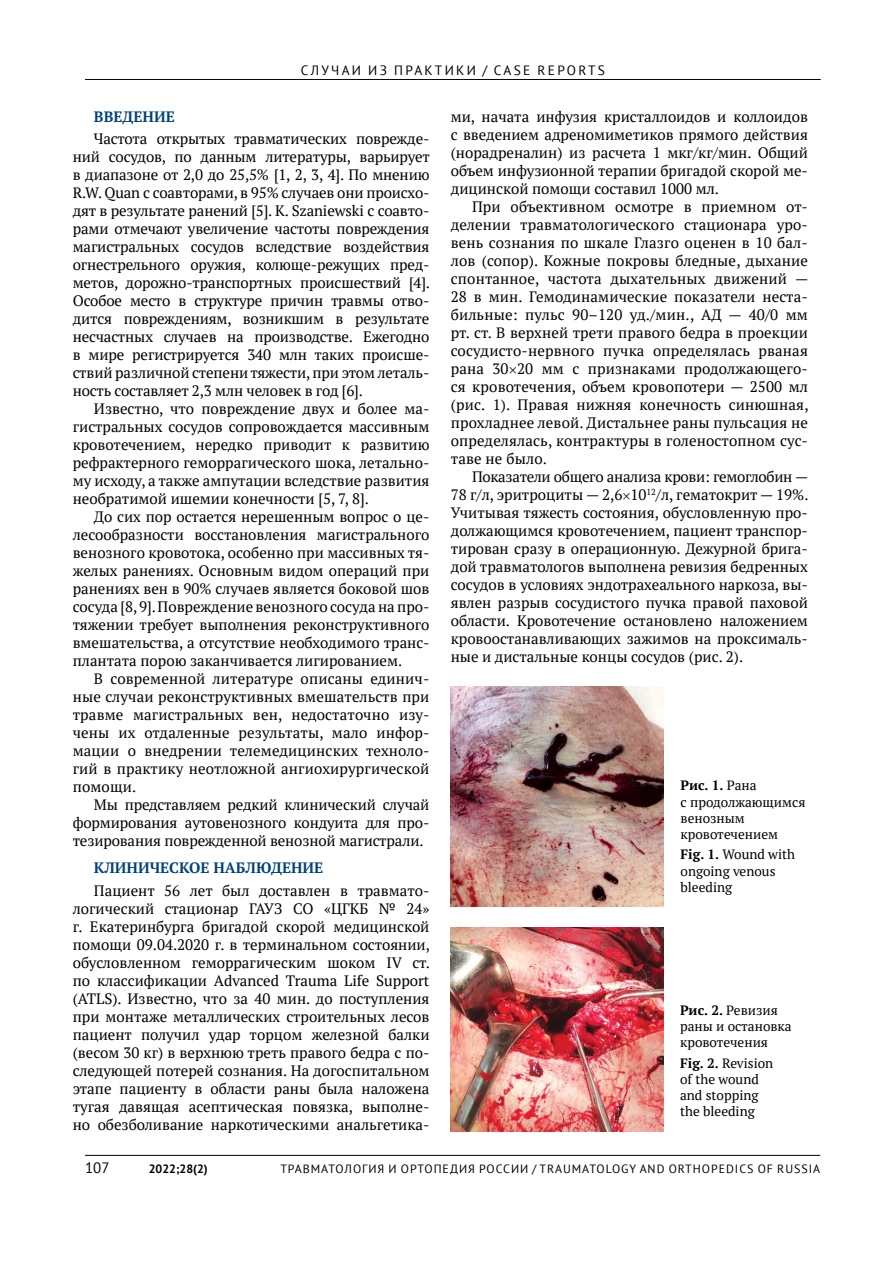
<style>
.page{position:relative;width:893px;height:1263px;background:#fff}
.page>*{position:absolute;margin:0;border:0;box-sizing:border-box;transform-origin:0 0}
.t1{font:15px/18px "PT Serif";letter-spacing:.01em;color:#000;text-align:justify}
.t2{font:700 15px "PT Serif";color:#00427a}
.t3{font:15px "PT Sans";color:#000}
.t4{font:13.5px/16.2px "PT Serif";color:#000}
.t5{font:13.5px "PT Sans";letter-spacing:.17em;color:#000}
.t6{font:12px "PT Sans";letter-spacing:.08em;color:#000}
.t7{font:700 12px "PT Sans";color:#000}
.s1{font-weight:700}
</style>
<div class="page">
<hr style="left:85px;top:79px;width:736px;height:1px;background:#000">
<hr style="left:85px;top:1155px;width:735px;height:1px;background:#000">
<img style="left:451px;top:686px;width:212px;height:221px">
<img style="left:451px;top:928px;width:212px;height:203px">
<p class="t5" style="left:301px;top:61px;width:304px">СЛУЧАИ ИЗ ПРАКТИКИ / CASE REPORTS</p>
<p class="t2" style="left:94px;top:108px;width:82px">Введение</p>
<p class="t1" style="left:73px;top:130px;width:359px;text-indent:21px">Частота открытых травматических поврежде&shy;ний сосудов, по данным литературы, варьирует в диапазоне от 2,0 до 25,5% [1, 2, 3, 4]. По мнению R.W. Quan с соавторами, в 95% случаев они происхо&shy;дят в результате ранений [5]. К. Szaniewski с соавто&shy;рами отмечают увеличение частоты повреждения магистральных сосудов вследствие воздействия огнестрельного оружия, колюще-режущих пред&shy;метов, дорожно-транспортных происшествий [4].<br>Особое место в структуре причин травмы отво&shy;дится повреждениям, возникшим в результате несчастных случаев на производстве. Ежегодно в мире регистрируется 340 млн таких происше&shy;ствий различной степени тяжести, при этом леталь&shy;ность составляет 2,3 млн человек в год [6].</p>
<p class="t1" style="left:73px;top:400px;width:358px;text-indent:21px">Известно, что повреждение двух и более ма&shy;гистральных сосудов сопровождается массивным кровотечением, нередко приводит к развитию рефрактерного геморрагического шока, летально&shy;му исходу, а также ампутации вследствие развития необратимой ишемии конечности [5, 7, 8].</p>
<p class="t1" style="left:73px;top:508px;width:358px;text-indent:21px">До сих пор остается нерешенным вопрос о це&shy;лесообразности восстановления магистрального венозного кровотока, особенно при массивных тя&shy;желых ранениях. Основным видом операций при ранениях вен в 90% случаев является боковой шов сосуда [8, 9]. Повреждение венозного сосуда на про&shy;тяжении требует выполнения реконструктивного вмешательства, а отсутствие необходимого транс&shy;плантата порою заканчивается лигированием.</p>
<p class="t1" style="left:73px;top:670px;width:358px;text-align:left;text-indent:21px">В современной литературе описаны единич&shy;ные случаи реконструктивных вмешательств при травме магистральных вен, недостаточно изу&shy;чены их отдаленные результаты, мало инфор&shy;мации о внедрении телемедицинских техноло&shy;гий в практику неотложной ангиохирургической помощи.</p>
<p class="t1" style="left:73px;top:796px;width:358px;text-indent:21px">Мы представляем редкий клинический случай формирования аутовенозного кондуита для про&shy;тезирования поврежденной венозной магистрали.</p>
<p class="t2" style="left:94px;top:860px;width:231px">Клиническое наблюдение</p>
<p class="t1" style="left:73px;top:882px;width:359px;text-indent:21px">Пациент 56 лет был доставлен в травмато&shy;логический стационар ГАУЗ СО «ЦГКБ № 24» г. Екатеринбурга бригадой скорой медицинской помощи 09.04.2020 г. в терминальном состоянии, обусловленном геморрагическим шоком IV ст. по классификации Advanced Trauma Life Support (ATLS). Известно, что за 40 мин. до поступления при монтаже металлических строительных лесов пациент получил удар торцом железной балки (весом 30 кг) в верхнюю треть правого бедра с по&shy;следующей потерей сознания. На догоспитальном этапе пациенту в области раны была наложена тугая давящая асептическая повязка, выполне&shy;но обезболивание наркотическими анальгетика-</p>
<p class="t1" style="left:451px;top:108px;width:359px">ми, начата инфузия кристаллоидов и коллоидов с введением адреномиметиков прямого действия (норадреналин) из расчета 1 мкг/кг/мин. Общий объем инфузионной терапии бригадой скорой ме&shy;дицинской помощи составил 1000 мл.</p>
<p class="t1" style="left:451px;top:198px;width:359px;text-align:left;text-indent:21px">При объективном осмотре в приемном от&shy;делении травматологического стационара уро&shy;вень сознания по шкале Глазго оценен в 10 бал&shy;лов (сопор). Кожные покровы бледные, дыхание спонтанное, частота дыхательных движений — 28 в мин. Гемодинамические показатели неста&shy;бильные: пульс 90–120 уд./мин., АД — 40/0 мм рт. ст. В верхней трети правого бедра в проекции сосудисто-нервного пучка определялась рваная рана 30 20 мм с признаками продолжающего&shy;ся кровотечения, объем кровопотери — 2500 мл (рис. 1). Правая нижняя конечность синюшная, прохладнее левой. Дистальнее раны пульсация не определялась, контрактуры в голеностопном сус&shy;таве не было.</p>
<p class="t1" style="left:451px;top:468px;width:359px;text-indent:21px">Показатели общего анализа крови: гемоглобин — 78 г/л, эритроциты — 2,6 10<sup>12</sup>/л, гематокрит — 19%.<br>Учитывая тяжесть состояния, обусловленную про&shy;должающимся кровотечением, пациент транспор&shy;тирован сразу в операционную. Дежурной брига&shy;дой травматологов выполнена ревизия бедренных сосудов в условиях эндотрахеального наркоза, вы&shy;явлен разрыв сосудистого пучка правой паховой области. Кровотечение остановлено наложением кровоостанавливающих зажимов на проксималь&shy;ные и дистальные концы сосудов (рис. 2).</p>
<p class="t4" style="left:680px;top:778px;width:126px"><span class="s1">Рис. 1.</span> Рана<br>с продолжающимся венозным кровотечением</p>
<p class="t4" style="left:680px;top:847px;width:116px"><span class="s1">Fig. 1.</span> Wound with ongoing venous bleeding</p>
<p class="t4" style="left:680px;top:1002px;width:113px"><span class="s1">Рис. 2.</span> Ревизия раны и остановка кровотечения</p>
<p class="t4" style="left:680px;top:1055px;width:95px"><span class="s1">Fig. 2.</span> Revision of the wound and stopping the bleeding</p>
<p class="t3" style="left:85px;top:1158px;width:26px">107</p>
<p class="t7" style="left:149px;top:1160px;width:60px">2022;28(2)</p>
<p class="t6" style="left:280px;top:1161px;width:311px">ТРАВМАТОЛОГИЯ И ОРТОПЕДИЯ РОССИИ / TRAUMATO</p>
<p class="t6" style="left:606px;top:1161px;width:72px">LOGY AND ORT</p>
<p class="t6" style="left:693px;top:1161px;width:18px">HOPE</p>
<p class="t6" style="left:726px;top:1161px;width:95px">DICS OF RUSSIA</p>
</div>
